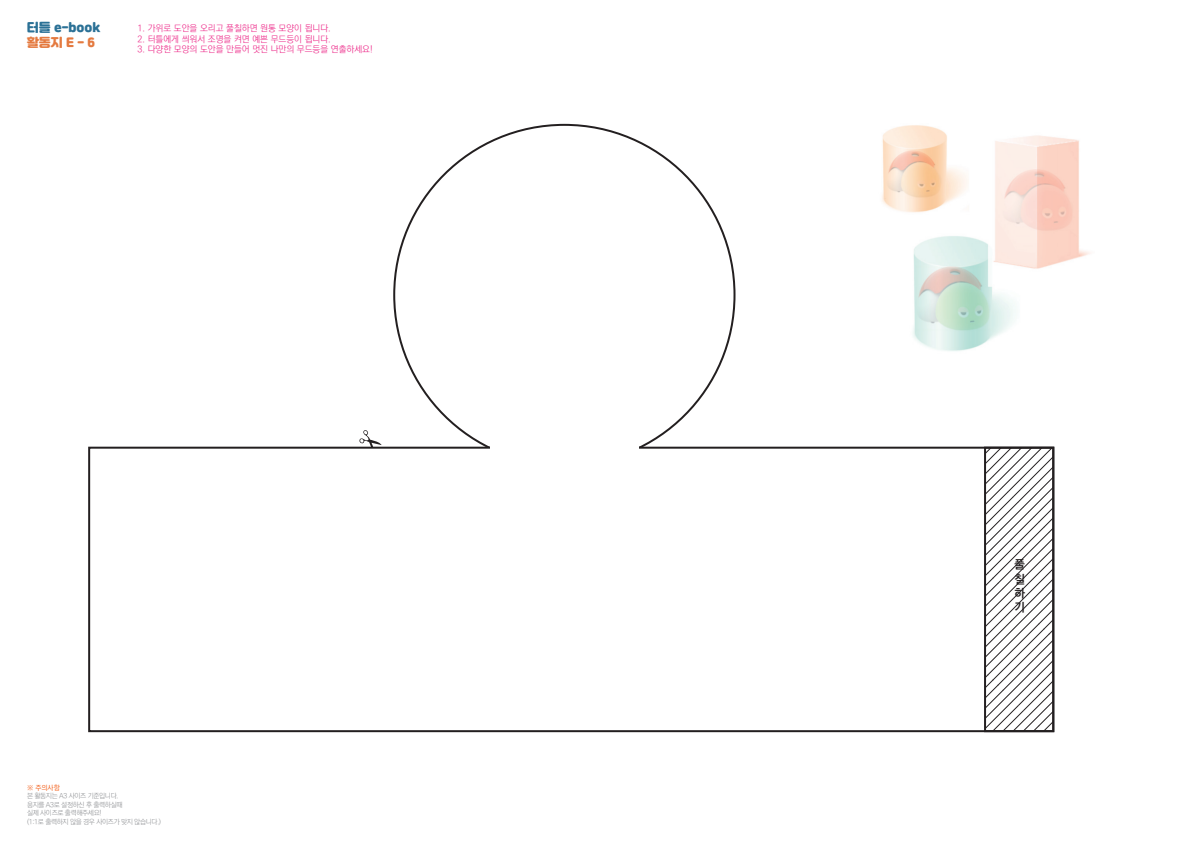
<style>
.page{position:relative;width:1191px;height:842px;background:#fff}
.page>*{position:absolute;margin:0;border:0;box-sizing:border-box;transform-origin:0 0}
.t1{font:12px "Jalnan";color:#2b7196}
.t2{font:12px "Jalnan";color:#e47a40}
.t3{font:12px/14.4px "Ko Pub World Dotum PB";color:#231f20;text-align:justify}
.t4{font:9px "Ko Pub World Dotum PL";color:#ed2888}
.t5{font:7px/8.4px "Ko Pub World Dotum PL";letter-spacing:-.05em;color:#939598}
.t6{font:7px "Ko Pub World Dotum PM";color:#f36421}
</style>
<div class="page">
<div style="left:88px;top:447px;width:966px;height:285px;background:#fff;border:2px solid #231f20"></div>
<div style="left:490px;top:404px;width:148px;height:293px;background:#fff"></div>
<svg style="left:984px;top:447px;width:70px;height:285px"></svg>
<img style="left:882px;top:125px;width:208px;height:226px">
<svg style="left:358px;top:430px;width:24px;height:18px"></svg>
<h1 class="t1" style="left:27px;top:20px;width:75px">터틀 e-book</h1>
<h1 class="t2" style="left:27px;top:34px;width:70px">활동지 E - 6</h1>
<p class="t4" style="left:137px;top:22px;width:195px">1. 가위로 도안을 오리고 풀칠하면 원통 모양이 됩니다.</p>
<p class="t4" style="left:137px;top:32px;width:195px">2. 터틀에게 씌워서 조명을 켜면 예쁜 무드등이 됩니다.</p>
<p class="t4" style="left:137px;top:43px;width:237px">3. 다양한 모양의 도안을 만들어 멋진 나만의 무드등을 연출하세요!</p>
<p class="t6" style="left:27px;top:783px;width:34px">※ 주의사항</p>
<p class="t5" style="left:27px;top:792px;width:136px">본 활동지는 A3 사이즈 기준입니다.<br>용지를 A3로 설정하신 후 출력하실때<br>실제 사이즈로 출력해주세요!<br>(1:1로 출력하지 않을 경우 사이즈가 맞지 않습니다.)</p>
<h1 class="t3" style="left:1014px;top:558px;width:12px">풀 칠 하 기</h1>
</div>
